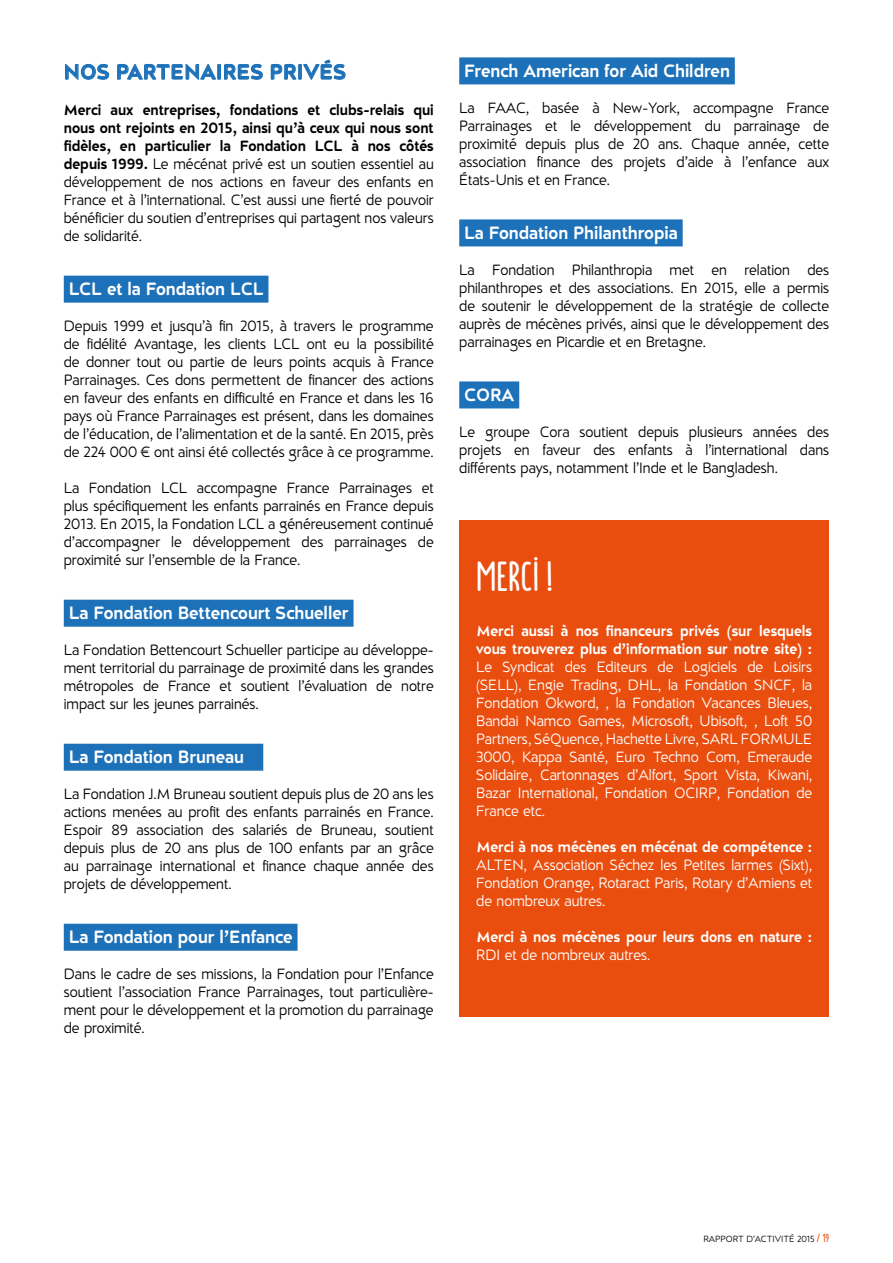
<style>
.page{position:relative;width:893px;height:1263px;background:#fff}
.page>*{position:absolute;margin:0;border:0;box-sizing:border-box;transform-origin:0 0}
.t1{font:42px "Borden";color:#fff}
.t2{font:700 21px "D Hanna Soft";letter-spacing:.02em;color:#1d71b8}
.t3{font:700 18px "D Hanna Soft";color:#fff}
.t4{font:15px/18px "D Hanna Soft";color:#000;text-align:justify}
.t5{font:15px/18px "D Hanna Soft";color:#fff;text-align:justify}
.t6{font:700 15px/18px "D Hanna Soft";color:#fff}
.t7{font:9px "D Hanna Soft";color:#000}
.s1{font-weight:700}
.s2{font-family:"Borden";font-size:12px;color:#e94e0f}
</style>
<div class="page">
<div style="left:459px;top:520px;width:370px;height:497px;background:#e94e0f"></div>
<div style="left:64px;top:276px;width:204px;height:27px;background:#1d71b8"></div>
<div style="left:64px;top:600px;width:290px;height:27px;background:#1d71b8"></div>
<div style="left:64px;top:744px;width:199px;height:27px;background:#1d71b8"></div>
<div style="left:64px;top:924px;width:234px;height:27px;background:#1d71b8"></div>
<svg style="left:65px;top:64px;width:44px;height:16px"></svg>
<svg style="left:117px;top:64px;width:99px;height:16px"></svg>
<div style="left:217px;top:64px;width:4px;height:16px;border:1px solid #1d71b8"></div>
<svg style="left:224px;top:64px;width:39px;height:16px"></svg>
<svg style="left:271px;top:64px;width:26px;height:16px"></svg>
<div style="left:298px;top:64px;width:4px;height:16px;border:1px solid #1d71b8"></div>
<svg style="left:303px;top:60px;width:43px;height:20px"></svg>
<div style="left:459px;top:57px;width:276px;height:27px;background:#1d71b8"></div>
<div style="left:459px;top:219px;width:224px;height:27px;background:#1d71b8"></div>
<div style="left:459px;top:381px;width:60px;height:27px;background:#1d71b8"></div>
<h2 class="t2" style="left:64px;top:58px;width:284px">NOS PARTENAIRES PRIVÉS</h2>
<p class="t4" style="left:64px;top:101px;width:371px"><span class="s1">Merci aux entreprises, fondations et clubs-relais qui nous ont rejoints en 2015, ainsi qu’à ceux qui nous sont fidèles, en particulier la Fondation LCL à nos côtés depuis 1999.</span> Le mécénat privé est un soutien essentiel au développement de nos actions en faveur des enfants en France et à l’international. C’est aussi une fierté de pouvoir bénéficier du soutien d’entreprises qui partagent nos valeurs de solidarité.</p>
<p class="t3" style="left:69px;top:277px;width:196px">LCL et la Fondation LCL</p>
<p class="t4" style="left:64px;top:317px;width:371px">Depuis 1999 et jusqu’à fin 2015, à travers le programme de fidélité Avantage, les clients LCL ont eu la possibilité de donner tout ou partie de leurs points acquis à France Parrainages. Ces dons permettent de financer des actions en faveur des enfants en difficulté en France et dans les 16 pays où France Parrainages est présent, dans les domaines de l’éducation, de l’alimentation et de la santé. En 2015, près de 224 000 € ont ainsi été collectés grâce à ce programme.</p>
<p class="t4" style="left:64px;top:479px;width:371px">La Fondation LCL accompagne France Parrainages et plus spécifiquement les enfants parrainés en France depuis 2013. En 2015, la Fondation LCL a généreusement continué d’accompagner le développement des parrainages de proximité sur l’ensemble de la France.</p>
<p class="t3" style="left:69px;top:601px;width:281px">La Fondation Bettencourt Schueller</p>
<p class="t4" style="left:64px;top:641px;width:371px">La Fondation Bettencourt Schueller participe au développe&shy;ment territorial du parrainage de proximité dans les grandes métropoles de France et soutient l’évaluation de notre impact sur les jeunes parrainés.</p>
<p class="t3" style="left:69px;top:745px;width:177px">La Fondation Bruneau</p>
<p class="t4" style="left:64px;top:785px;width:371px">La Fondation J.M Bruneau soutient depuis plus de 20 ans les actions menées au profit des enfants parrainés en France.<br>Espoir 89 association des salariés de Bruneau, soutient depuis plus de 20 ans plus de 100 enfants par an grâce au parrainage international et finance chaque année des projets de développement.</p>
<p class="t3" style="left:69px;top:925px;width:225px">La Fondation pour l’Enfance</p>
<p class="t4" style="left:64px;top:965px;width:371px">Dans le cadre de ses missions, la Fondation pour l’Enfance soutient l’association France Parrainages, tout particulière&shy;ment pour le développement et la promotion du parrainage de proximité.</p>
<p class="t3" style="left:464px;top:59px;width:267px">French American for Aid Children</p>
<p class="t4" style="left:459px;top:99px;width:371px">La FAAC, basée à New-York, accompagne France Parrainages et le développement du parrainage de proximité depuis plus de 20 ans. Chaque année, cette association finance des projets d’aide à l’enfance aux États-Unis et en France.</p>
<p class="t3" style="left:464px;top:221px;width:215px">La Fondation Philanthropia</p>
<p class="t4" style="left:459px;top:261px;width:371px">La Fondation Philanthropia met en relation des philanthropes et des associations. En 2015, elle a permis de soutenir le développement de la stratégie de collecte auprès de mécènes privés, ainsi que le développement des parrainages en Picardie et en Bretagne.</p>
<p class="t3" style="left:464px;top:383px;width:52px">CORA</p>
<p class="t4" style="left:459px;top:423px;width:371px">Le groupe Cora soutient depuis plusieurs années des projets en faveur des enfants à l’international dans différents pays, notamment l’Inde et le Bangladesh.</p>
<h1 class="t1" style="left:476px;top:551px;width:79px">MERCI !</h1>
<p class="t6" style="left:476px;top:622px;width:337px">Merci aussi à nos financeurs privés (sur lesquels vous trouverez plus d’information sur notre site) :</p>
<p class="t5" style="left:476px;top:658px;width:337px">Le Syndicat des Editeurs de Logiciels de Loisirs (SELL), Engie Trading, DHL, la Fondation SNCF, la Fondation Okword, , la Fondation Vacances Bleues, Bandai Namco Games, Microsoft, Ubisoft, , Loft 50<br>Partners, SéQuence, Hachette Livre, SARL FORMULE 3000, Kappa Santé, Euro Techno Com, Emeraude Solidaire, Cartonnages d’Alfort, Sport Vista, Kiwani, Bazar International, Fondation OCIRP, Fondation de France etc.</p>
<p class="t6" style="left:476px;top:838px;width:337px">Merci à nos mécènes en mécénat de compétence :</p>
<p class="t5" style="left:476px;top:856px;width:337px">ALTEN, Association Séchez les Petites larmes (Sixt), Fondation Orange, Rotaract Paris, Rotary d’Amiens et de nombreux autres.</p>
<p class="t6" style="left:476px;top:928px;width:337px">Merci à nos mécènes pour leurs dons en nature :</p>
<p class="t5" style="left:476px;top:946px;width:176px">RDI et de nombreux autres.</p>
<p class="t7" style="left:703px;top:1233px;width:127px">RAPPORT D’ACTIVITÉ 2015 <span class="s2">/ 19</span></p>
</div>
